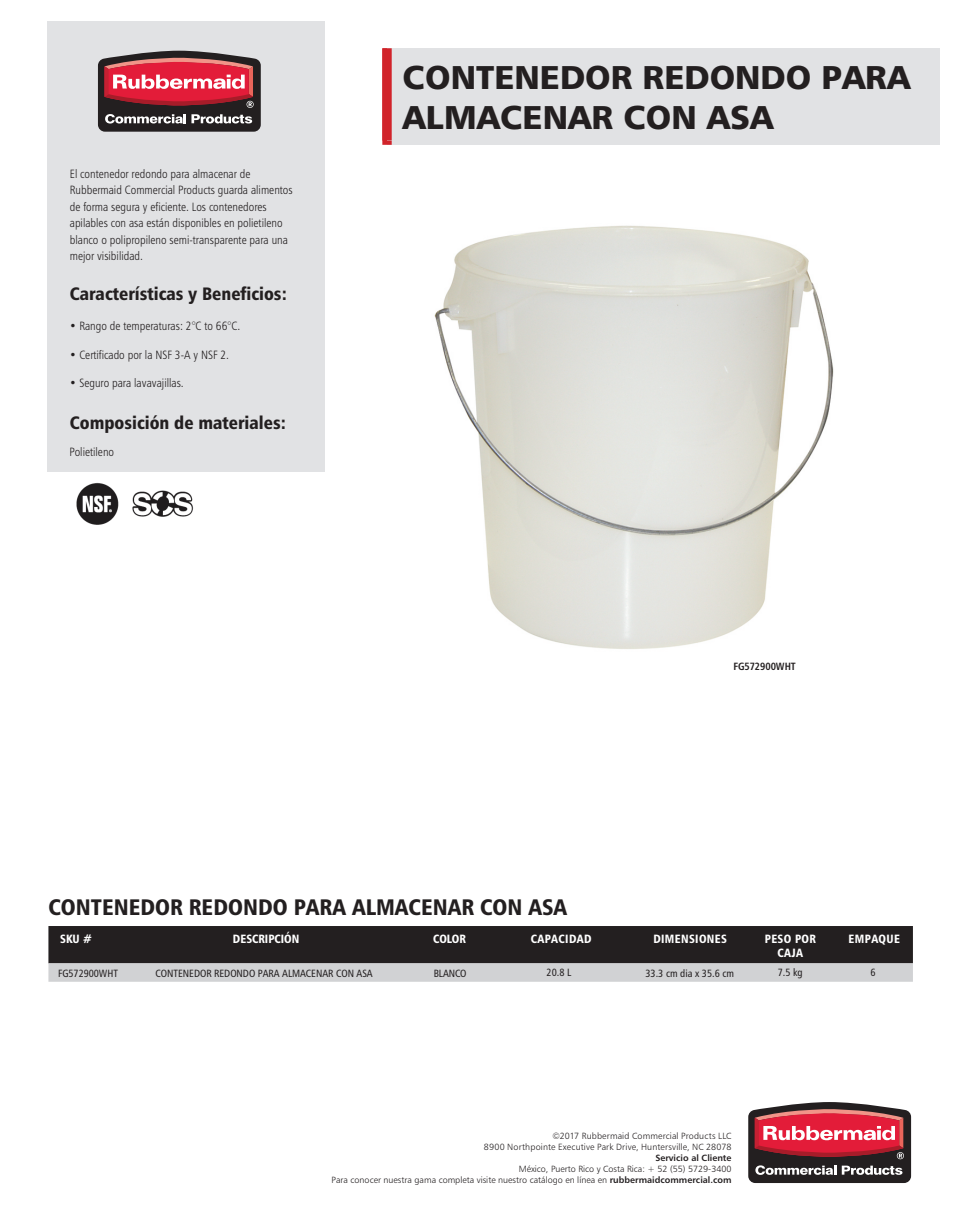
<style>
.page{position:relative;width:961px;height:1231px;background:#fff}
.page>*{position:absolute;margin:0;border:0;box-sizing:border-box;transform-origin:0 0}
.t1{font:33px/39.6px "Humanist 777 BT Black B";color:#231f20}
.t2{font:22.5px "Humanist 777 BT Black Condensed B";color:#231f20}
.t3{font:18px "Humanist 777 BT Black Condensed B";color:#231f20}
.t4{font:12px/16.5px "Humanist 777 BT Light Condensed B";color:#231f20}
.t5{font:12px "Humanist 777 BT Black Condensed B";letter-spacing:.03em;color:#fff;scale:.95 1}
.t6{font:12px "Humanist 777 BT Black Condensed B";color:#fff;scale:.95 1}
.t7{font:10.5px "Humanist 777 BT Roman Condensed B";letter-spacing:-.005em;color:#231f20}
.t8{font:10.5px "Humanist 777 BT Bold Condensed B";letter-spacing:-.01em;color:#231f20}
.t9{font:9px/10.8px "Humanist 777 BT Light B";color:#231f20;text-align:right}
.t10{font:9px "Humanist 777 BT Bold B";color:#231f20}
.s1{font-family:"Humanist 777 BT Bold B"}
</style>
<div class="page">
<div style="left:387px;top:48px;width:552px;height:97px;background:#e1e2e4"></div>
<div style="left:382px;top:48px;width:10px;height:97px;background:#d1232a"></div>
<div style="left:48px;top:21px;width:277px;height:451px;background:#e1e2e4"></div>
<img style="left:76px;top:482px;width:117px;height:43px">
<img style="left:434px;top:225px;width:400px;height:424px">
<svg style="left:48px;top:926px;width:864px;height:55px;background:#5b595a"></svg>
<svg style="left:98px;top:51px;width:163px;height:81px;background:#914750"></svg>
<svg style="left:748px;top:1102px;width:163px;height:81px;background:#924952"></svg>
<p class="t4" style="left:70px;top:165px;width:224px">El contenedor redondo para almacenar de Rubbermaid Commercial Products guarda alimentos de forma segura y eficiente. Los contenedores apilables con asa están disponibles en polietileno blanco o polipropileno semi-transparente para una mejor visibilidad.</p>
<h3 class="t3" style="left:70px;top:283px;width:219px">Características y Beneficios:</h3>
<p class="t4" style="left:69px;top:317px;width:172px">• Rango de temperaturas: 2°C to 66°C.</p>
<p class="t4" style="left:69px;top:346px;width:161px">• Certificado por la NSF 3-A y NSF 2.</p>
<p class="t4" style="left:69px;top:375px;width:116px">• Seguro para lavavajillas.</p>
<h3 class="t3" style="left:70px;top:411px;width:218px">Composición de materiales:</h3>
<p class="t4" style="left:69px;top:443px;width:46px">Polietileno</p>
<h1 class="t1" style="left:402px;top:57px;width:509px">CONTENEDOR REDONDO PARA<br>ALMACENAR CON ASA</h1>
<p class="t8" style="left:733px;top:659px;width:64px">FG572900WHT</p>
<h2 class="t2" style="left:48px;top:892px;width:520px">CONTENEDOR REDONDO PARA ALMACENAR CON ASA</h2>
<p class="t5" style="left:60px;top:931px;width:35px">SKU #</p>
<p class="t6" style="left:233px;top:931px;width:71px">DESCRIPCIÓN</p>
<p class="t5" style="left:433px;top:931px;width:36px">COLOR</p>
<p class="t7" style="left:58px;top:966px;width:61px">FG572900WHT</p>
<p class="t7" style="left:156px;top:967px;width:219px">CONTENEDOR REDONDO PARA ALMACENAR CON ASA</p>
<p class="t7" style="left:434px;top:966px;width:34px">BLANCO</p>
<p class="t7" style="left:777px;top:965px;width:27px">7.5 kg</p>
<p class="t7" style="left:870px;top:965px;width:7px">6</p>
<p class="t5" style="left:531px;top:931px;width:66px">CAPACIDAD</p>
<p class="t5" style="left:653px;top:931px;width:79px">DIMENSIONES</p>
<p class="t7" style="left:645px;top:966px;width:90px">33.3 cm dia x 35.6 cm</p>
<p class="t5" style="left:764px;top:931px;width:55px">PESO POR</p>
<p class="t5" style="left:848px;top:931px;width:56px">EMPAQUE</p>
<p class="t5" style="left:777px;top:944px;width:28px">CAJA</p>
<p class="t7" style="left:546px;top:965px;width:26px">20.8 L</p>
<p class="t9" style="left:484px;top:1130px;width:249px">©2017 Rubbermaid Commercial Products LLC<br>8900 Northpointe Executive Park Drive, Huntersville, NC 28078</p>
<p class="t10" style="left:655px;top:1152px;width:78px">Servicio al Cliente</p>
<p class="t9" style="left:331px;top:1163px;width:401px">México, Puerto Rico y Costa Rica: + 52 (55) 5729-3400<br>Para conocer nuestra gama completa visite nuestro catálogo en línea en <span class="s1">rubbermaidcommercial.com</span></p>
</div>
